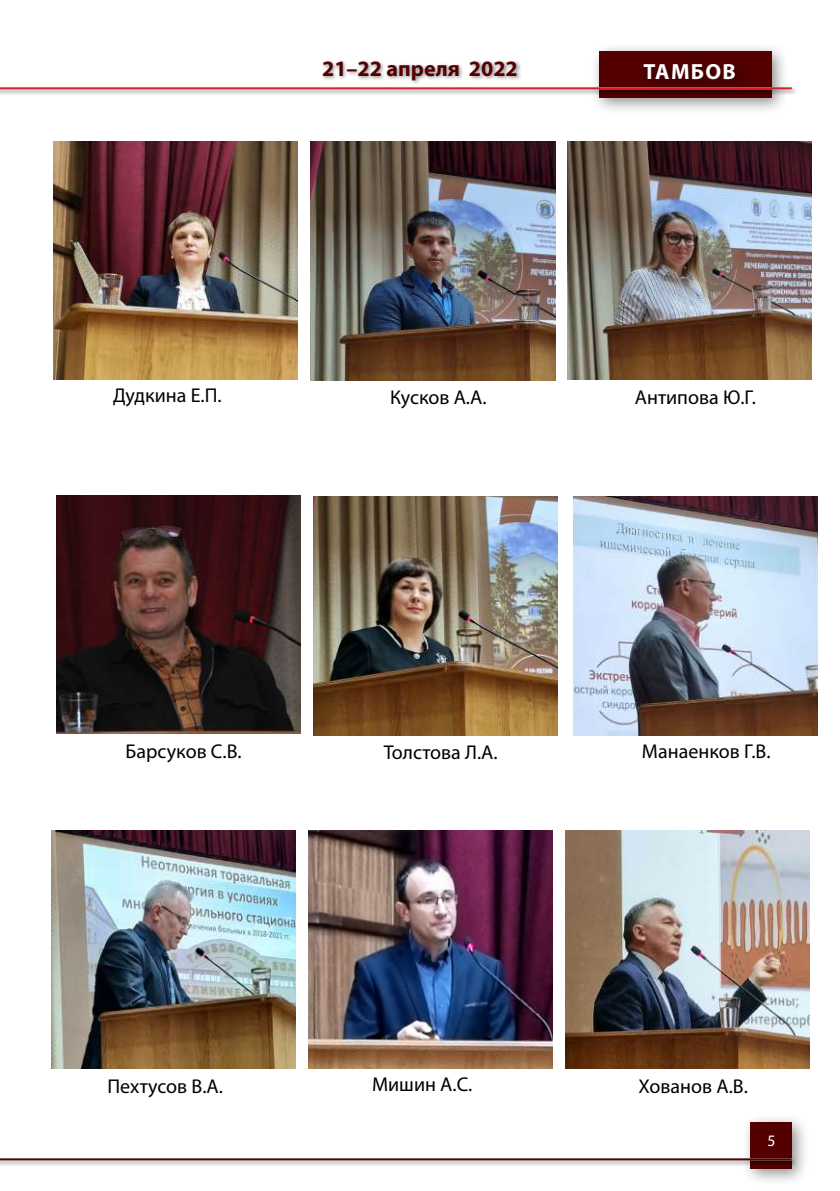
<style>
.page{position:relative;width:840px;height:1191px;background:#fff}
.page>*{position:absolute;margin:0;border:0;box-sizing:border-box;transform-origin:0 0}
.t1{font:700 22px "Myriad Pro";color:#540000}
.t2{font:700 22px "Myriad Pro";letter-spacing:.06em;color:#fff}
.t3{font:20px "Myriad Pro";color:#000}
.t4{font:16px "Myriad Pro";color:#fff}
</style>
<div class="page">
<div style="left:589px;top:43px;width:200px;height:72px;background:#000;opacity:.45"></div>
<div style="left:599px;top:52px;width:172px;height:46px;background:#540000"></div>
<div style="left:740px;top:1113px;width:69px;height:73px;background:#000;opacity:.45"></div>
<div style="left:749px;top:1123px;width:42px;height:46px;background:#540000"></div>
<div style="left:320px;top:59px;width:202px;height:26px;background:#000;opacity:.45"></div>
<div style="left:635px;top:54px;width:116px;height:41px;background:#4d0000"></div>
<div style="left:0;top:85px;width:797px;height:10px;background:#000;opacity:.45"></div>
<hr style="left:0;top:87px;width:791px;height:2px;background:#d2232a">
<div style="left:0;top:1155px;width:796px;height:10px;background:#000;opacity:.45"></div>
<hr style="left:0;top:1158px;width:791px;height:2px;background:#540000">
<img style="left:54px;top:142px;width:244px;height:238px">
<img style="left:311px;top:142px;width:243px;height:238px">
<img style="left:313px;top:497px;width:244px;height:238px">
<img style="left:573px;top:497px;width:244px;height:238px">
<img style="left:565px;top:830px;width:244px;height:238px">
<img style="left:52px;top:830px;width:243px;height:238px">
<img style="left:308px;top:830px;width:244px;height:238px">
<img style="left:567px;top:142px;width:244px;height:238px">
<img style="left:56px;top:496px;width:244px;height:238px">
<p class="t1" style="left:322px;top:55px;width:197px">21–22 апреля 2022</p>
<p class="t2" style="left:643px;top:57px;width:94px">ТАМБОВ</p>
<p class="t3" style="left:113px;top:383px;width:110px">Дудкина Е.П.</p>
<p class="t3" style="left:390px;top:385px;width:98px">Кусков А.А.</p>
<p class="t3" style="left:634px;top:385px;width:122px">Антипова Ю.Г.</p>
<p class="t3" style="left:125px;top:739px;width:117px">Барсуков С.В.</p>
<p class="t3" style="left:383px;top:740px;width:115px">Толстова Л.А.</p>
<p class="t3" style="left:641px;top:739px;width:130px">Манаенков Г.В.</p>
<p class="t3" style="left:107px;top:1073px;width:117px">Пехтусов В.А.</p>
<p class="t3" style="left:372px;top:1071px;width:102px">Мишин А.С.</p>
<p class="t3" style="left:638px;top:1073px;width:111px">Хованов А.В.</p>
<p class="t4" style="left:767px;top:1131px;width:9px">5</p>
</div>
